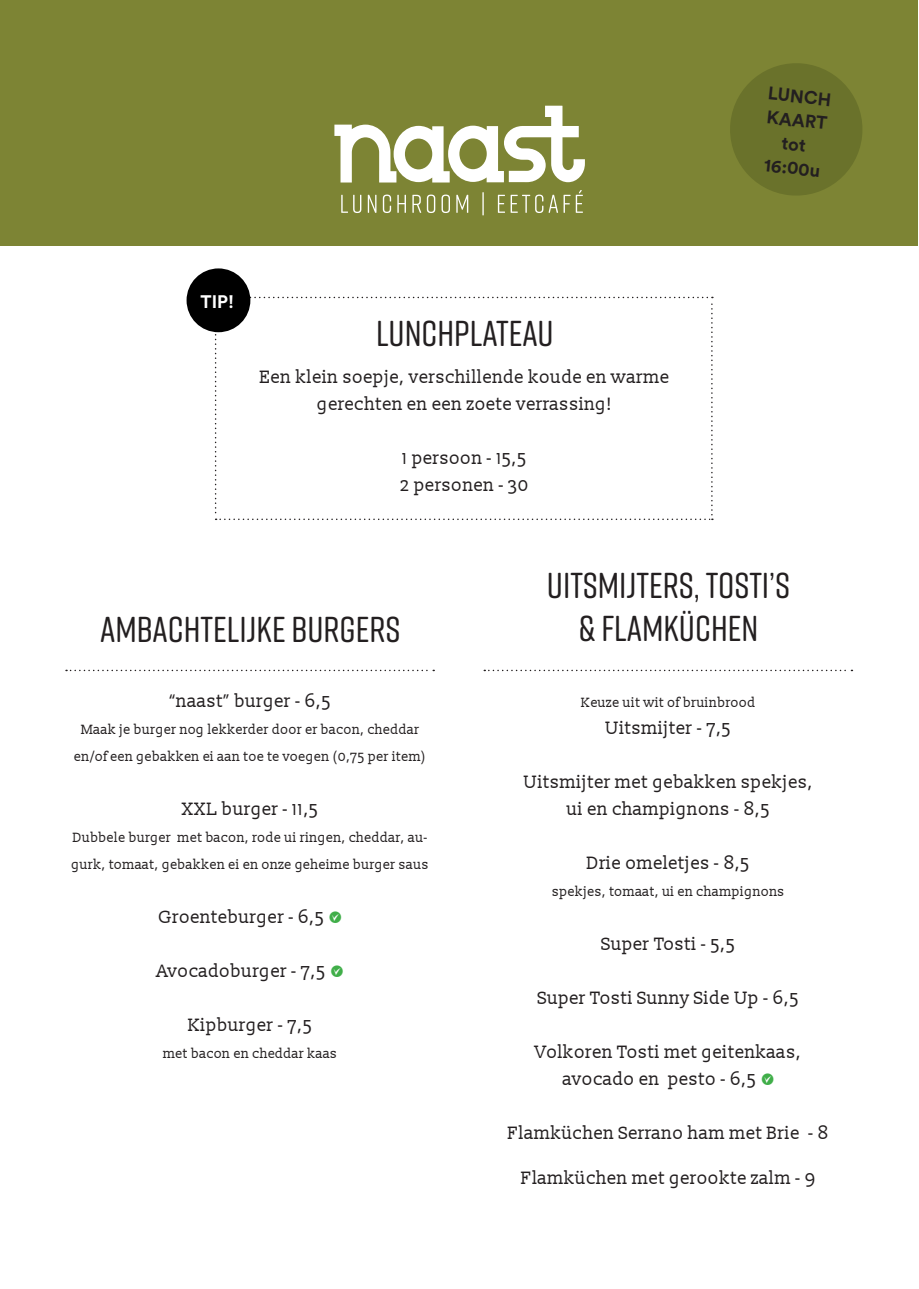
<style>
.page{position:relative;width:919px;height:1289px;background:#fff}
.page>*{position:absolute;margin:0;border:0;box-sizing:border-box;transform-origin:0 0}
.t1{font:500 36px "Rift Soft";color:#231f20}
.t2{font:18px "Slabo 13 px";color:#231f20}
.t3{font:700 18px/23.9px "Circular Std";color:#231f20;text-align:center}
.t4{font:700 18px "Circular Std";color:#fff}
.t5{font:13.5px/27px "Slabo 13 px";color:#231f20}
</style>
<div class="page">
<div style="left:1px;top:1px;width:917px;height:245px;background:#7d8434"></div>
<svg style="left:730px;top:63px;width:132px;height:133px"></svg>
<svg style="left:334px;top:106px;width:251px;height:76px"></svg>
<svg style="left:341px;top:195px;width:20px;height:18px"></svg>
<svg style="left:368px;top:195px;width:8px;height:18px"></svg>
<svg style="left:383px;top:194px;width:8px;height:19px"></svg>
<svg style="left:397px;top:195px;width:9px;height:18px"></svg>
<svg style="left:412px;top:195px;width:9px;height:18px"></svg>
<svg style="left:427px;top:194px;width:8px;height:19px"></svg>
<svg style="left:441px;top:194px;width:9px;height:19px"></svg>
<svg style="left:456px;top:195px;width:12px;height:18px"></svg>
<svg style="left:482px;top:192px;width:1px;height:23px"></svg>
<svg style="left:498px;top:190px;width:85px;height:23px"></svg>
<svg style="left:66px;top:669px;width:368px;height:2px"></svg>
<svg style="left:484px;top:669px;width:368px;height:2px"></svg>
<svg style="left:215px;top:297px;width:497px;height:223px"></svg>
<div style="left:186px;top:268px;width:64px;height:64px;background:#000;border-radius:50%"></div>
<p class="t4" style="left:200px;top:290px;width:35px">TIP!</p>
<p class="t1" style="left:376px;top:308px;width:179px">LUNCHPLATEAU</p>
<p class="t2" style="left:260px;top:365px;width:411px">Een klein soepje, verschillende koude en warme</p>
<p class="t2" style="left:317px;top:392px;width:296px">gerechten en een zoete verrassing!</p>
<p class="t2" style="left:402px;top:446px;width:126px">1 persoon - 15,5</p>
<p class="t2" style="left:400px;top:473px;width:130px">2 personen - 30</p>
<p class="t3" style="left:769px;top:81px;width:65px;rotate:6deg">LUNCH<br>KAART tot<br>16:00u</p>
<p class="t1" style="left:100px;top:604px;width:302px">AMBACHTELIJKE BURGERS</p>
<p class="t2" style="left:169px;top:689px;width:163px">“naast” burger - 6,5</p>
<p class="t5" style="left:81px;top:715px;width:340px">Maak je burger nog lekkerder door er bacon, cheddar</p>
<p class="t5" style="left:74px;top:742px;width:353px">en/of een gebakken ei aan toe te voegen (0,75 per item)</p>
<p class="t2" style="left:182px;top:797px;width:139px">XXL burger - 11,5</p>
<p class="t5" style="left:72px;top:823px;width:359px">Dubbele burger met bacon, rode ui ringen, cheddar, au&shy;gurk, tomaat, gebakken ei en onze geheime burger saus</p>
<p class="t2" style="left:158px;top:905px;width:168px">Groenteburger - 6,5</p>
<p class="t2" style="left:157px;top:959px;width:170px">Avocadoburger - 7,5</p>
<p class="t2" style="left:188px;top:1013px;width:126px">Kipburger - 7,5</p>
<p class="t5" style="left:163px;top:1039px;width:176px">met bacon en cheddar kaas</p>
<p class="t1" style="left:547px;top:559px;width:245px">UITSMIJTERS, TOSTI’s</p>
<p class="t1" style="left:579px;top:603px;width:181px">&amp; FLAMKüCHEN</p>
<p class="t5" style="left:581px;top:688px;width:176px">Keuze uit wit of bruinbrood</p>
<p class="t2" style="left:605px;top:716px;width:127px">Uitsmijter - 7,5</p>
<p class="t2" style="left:524px;top:770px;width:291px">Uitsmijter met gebakken spekjes,</p>
<p class="t2" style="left:566px;top:797px;width:205px">ui en champignons - 8,5</p>
<p class="t2" style="left:587px;top:851px;width:165px">Drie omeletjes - 8,5</p>
<p class="t5" style="left:552px;top:877px;width:234px">spekjes, tomaat, ui en champignons</p>
<p class="t2" style="left:601px;top:932px;width:136px">Super Tosti - 5,5</p>
<p class="t2" style="left:537px;top:986px;width:263px">Super Tosti Sunny Side Up - 6,5</p>
<p class="t2" style="left:535px;top:1040px;width:267px">Volkoren Tosti met geitenkaas,</p>
<p class="t2" style="left:563px;top:1067px;width:195px">avocado en pesto - 6,5</p>
<p class="t2" style="left:508px;top:1121px;width:323px">Flamküchen Serrano ham met Brie - 8</p>
<p class="t2" style="left:521px;top:1166px;width:296px">Flamküchen met gerookte zalm - 9</p>
</div>
